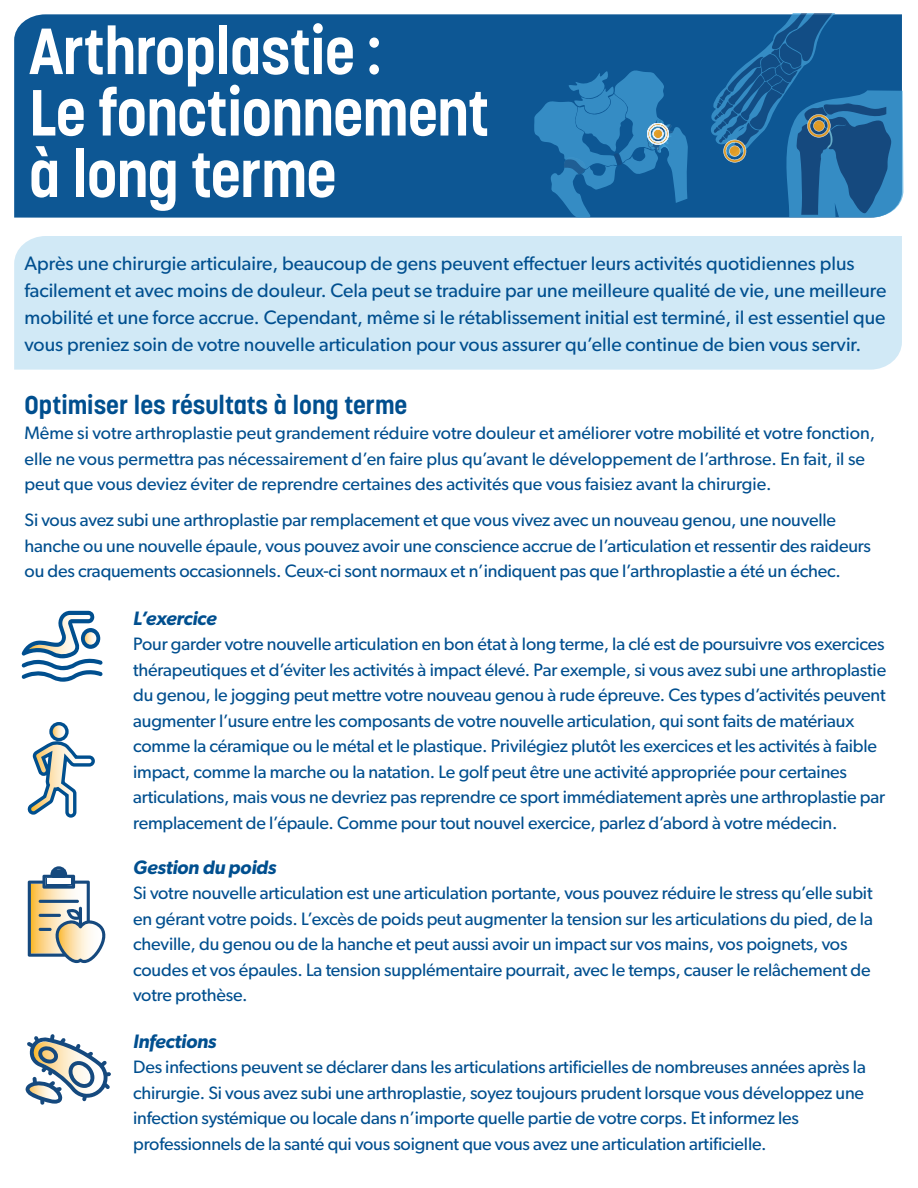
<style>
.page{position:relative;width:918px;height:1188px;background:#fff}
.page>*{position:absolute;margin:0;border:0;box-sizing:border-box;transform-origin:0 0}
.t1{font:700 64.5px/61.5px "Korolev";letter-spacing:-.01em;color:#fff;scale:.93 1}
.t2{font:700 25.5px "Korolev";color:#004f8f}
.t3{font:19.5px/27px "Gibson";color:#004f8f}
.t4{font:italic 600 19.5px "Gibson";letter-spacing:-.01em;color:#004f8f}
.t5{font:18px/25.5px "Gibson";letter-spacing:-.01em;color:#004f8f}
</style>
<div class="page">
<div style="left:14px;top:236px;width:888px;height:134px;background:#d1e9f6"></div>
<div style="left:14px;top:14px;width:863px;height:204px;background:#0d5794"></div>
<svg style="left:534px;top:70px;width:154px;height:148px;background:#2372ab"></svg>
<svg style="left:711px;top:13px;width:192px;height:204px;background:#1d629a"></svg>
<svg style="left:22px;top:611px;width:81px;height:71px"></svg>
<svg style="left:27px;top:739px;width:68px;height:79px"></svg>
<svg style="left:51px;top:724px;width:16px;height:16px"></svg>
<div style="left:49px;top:722px;width:20px;height:19px;border:3px solid #004f8f;border-radius:50%"></div>
<svg style="left:28px;top:866px;width:78px;height:97px"></svg>
<div style="left:47px;top:879px;width:23px;height:5px;background:#fff"></div>
<svg style="left:25px;top:1034px;width:86px;height:71px"></svg>
<h1 class="t1" style="left:29px;top:21px;width:496px">Arthroplastie :<br>Le fonctionnement à long terme</h1>
<p class="t3" style="left:25px;top:249px;width:863px">Après une chirurgie articulaire, beaucoup de gens peuvent effectuer leurs activités quotidiennes plus facilement et avec moins de douleur. Cela peut se traduire par une meilleure qualité de vie, une meilleure mobilité et une force accrue. Cependant, même si le rétablissement initial est terminé, il est essentiel que vous preniez soin de votre nouvelle articulation pour vous assurer qu’elle continue de bien vous servir.</p>
<h2 class="t2" style="left:25px;top:389px;width:384px">Optimiser les résultats à long terme</h2>
<p class="t5" style="left:25px;top:420px;width:852px">Même si votre arthroplastie peut grandement réduire votre douleur et améliorer votre mobilité et votre fonction, elle ne vous permettra pas nécessairement d’en faire plus qu’avant le développement de l’arthrose. En fait, il se peut que vous deviez éviter de reprendre certaines des activités que vous faisiez avant la chirurgie.</p>
<p class="t5" style="left:25px;top:507px;width:848px">Si vous avez subi une arthroplastie par remplacement et que vous vivez avec un nouveau genou, une nouvelle hanche ou une nouvelle épaule, vous pouvez avoir une conscience accrue de l’articulation et ressentir des raideurs ou des craquements occasionnels. Ceux-ci sont normaux et n’indiquent pas que l’arthroplastie a été un échec.</p>
<p class="t4" style="left:133px;top:606px;width:85px">L’exercice</p>
<p class="t5" style="left:133px;top:631px;width:755px">Pour garder votre nouvelle articulation en bon état à long terme, la clé est de poursuivre vos exercices thérapeutiques et d’éviter les activités à impact élevé. Par exemple, si vous avez subi une arthroplastie du genou, le jogging peut mettre votre nouveau genou à rude épreuve. Ces types d’activités peuvent augmenter l’usure entre les composants de votre nouvelle articulation, qui sont faits de matériaux comme la céramique ou le métal et le plastique. Privilégiez plutôt les exercices et les activités à faible impact, comme la marche ou la natation. Le golf peut être une activité appropriée pour certaines articulations, mais vous ne devriez pas reprendre ce sport immédiatement après une arthroplastie par remplacement de l’épaule. Comme pour tout nouvel exercice, parlez d’abord à votre médecin.</p>
<p class="t4" style="left:133px;top:855px;width:145px">Gestion du poids</p>
<p class="t5" style="left:133px;top:880px;width:741px">Si votre nouvelle articulation est une articulation portante, vous pouvez réduire le stress qu’elle subit en gérant votre poids. L’excès de poids peut augmenter la tension sur les articulations du pied, de la cheville, du genou ou de la hanche et peut aussi avoir un impact sur vos mains, vos poignets, vos coudes et vos épaules. La tension supplémentaire pourrait, avec le temps, causer le relâchement de votre prothèse.</p>
<p class="t4" style="left:133px;top:1029px;width:85px">Infections</p>
<p class="t5" style="left:133px;top:1054px;width:734px">Des infections peuvent se déclarer dans les articulations artificielles de nombreuses années après la chirurgie. Si vous avez subi une arthroplastie, soyez toujours prudent lorsque vous développez une infection systémique ou locale dans n’importe quelle partie de votre corps. Et informez les professionnels de la santé qui vous soignent que vous avez une articulation artificielle.</p>
</div>
